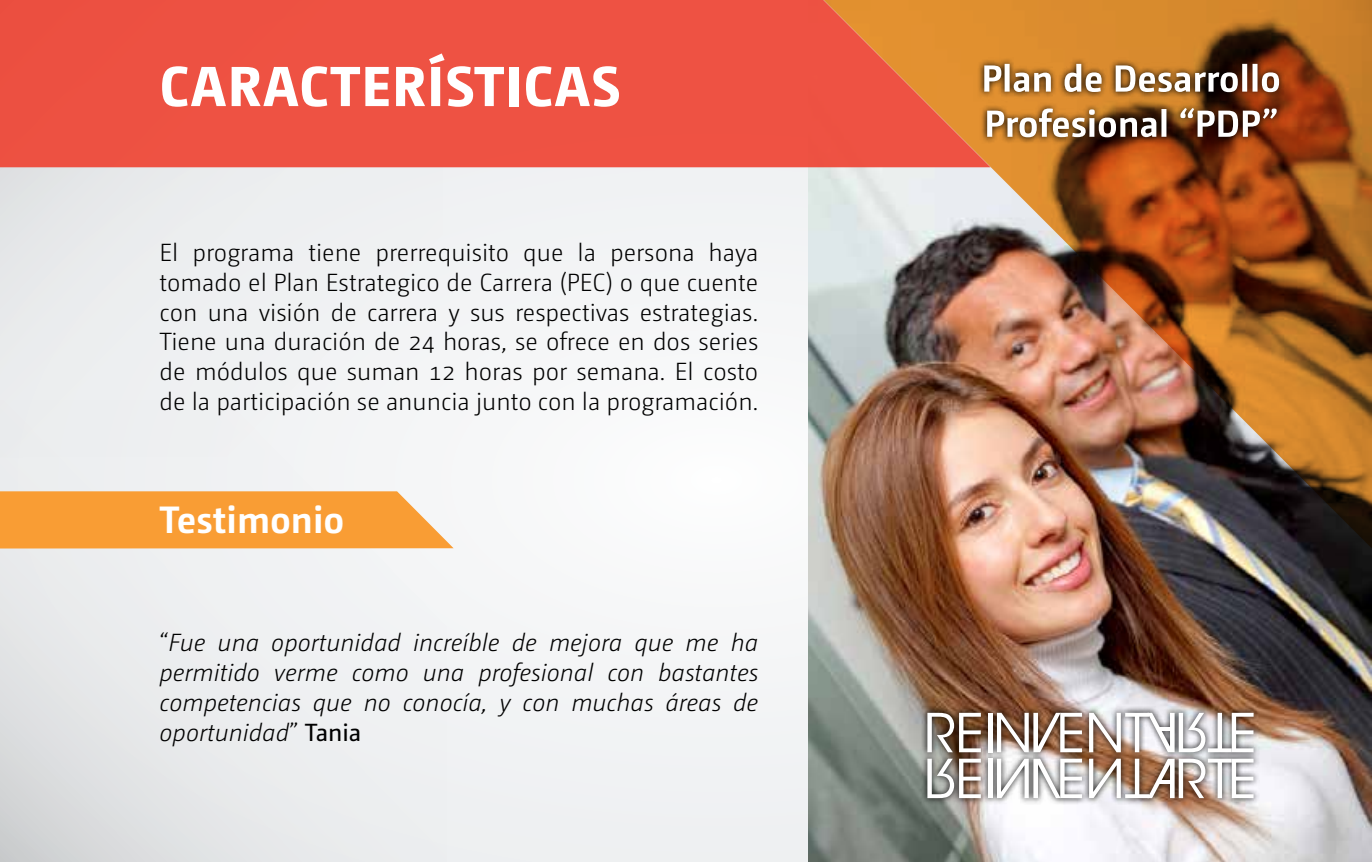
<style>
.page{position:relative;width:1372px;height:862px;background:#fff}
.page>*{position:absolute;margin:0;border:0;box-sizing:border-box;transform-origin:0 0}
.t1{font:800 56.25px "Camingo Dos Pro";letter-spacing:.025em;color:#fff}
.t2{font:700 38.02px "Camingo Dos Pro";color:#fff}
.t3{font:300 24.75px/29.7px "Camingo Dos Pro";color:#000;text-align:justify}
.t4{font:italic 300 24.75px/29.7px "Camingo Dos Pro";color:#000;text-align:justify}
.s1{font-style:normal}
.s2{font-weight:400;font-style:normal}
</style>
<div class="page">
<div style="left:0;top:0;width:1371px;height:861px;background:#f4f5f6"></div>
<svg style="left:0;top:167px;width:443px;height:191px"></svg>
<svg style="left:0;top:400px;width:446px;height:461px"></svg>
<img style="left:808px;top:548px;width:563px;height:313px">
<img style="left:804px;top:0;width:567px;height:548px">
<svg style="left:0;top:0;width:990px;height:167px;background:#ec5641"></svg>
<svg style="left:0;top:491px;width:453px;height:57px;background:#f8a240"></svg>
<img style="left:920px;top:705px;width:339px;height:99px">
<svg style="left:927px;top:712px;width:53px;height:39px"></svg>
<div style="left:987px;top:712px;width:5px;height:39px;background:#fff"></div>
<svg style="left:996px;top:712px;width:86px;height:39px"></svg>
<svg style="left:1088px;top:712px;width:165px;height:39px"></svg>
<svg style="left:1157px;top:726px;width:16px;height:4px"></svg>
<svg style="left:927px;top:758px;width:53px;height:39px"></svg>
<div style="left:987px;top:758px;width:5px;height:39px;background:#fff"></div>
<svg style="left:996px;top:758px;width:86px;height:39px"></svg>
<img style="left:1088px;top:758px;width:165px;height:39px">
<hr style="left:1157px;top:780px;width:16px;height:3px;background:#fff">
<svg style="left:977px;top:57px;width:308px;height:86px;background:#a5601e"></svg>
<svg style="left:987px;top:108px;width:289px;height:29px"></svg>
<svg style="left:984px;top:64px;width:294px;height:28px"></svg>
<h1 class="t1" style="left:330px;top:52px;width:204px">TERÍSTICAS</h1>
<h1 class="t1" style="left:159px;top:52px;width:66px">CARAC</h1>
<p class="t3" style="left:159px;top:238px;width:600px">El programa tiene prerrequisito que la persona haya tomado el Plan Estrategico de Carrera (PEC) o que cuente con una visión de carrera y sus respectivas estrategias.<br>Tiene una duración de 24 horas, se ofrece en dos series de módulos que suman 12 horas por semana. El costo de la participación se anuncia junto con la programación.</p>
<h2 class="t2" style="left:159px;top:496px;width:186px">Testimonio</h2>
<p class="t4" style="left:159px;top:627px;width:600px"><span class="s1">“</span>Fue una oportunidad increíble de mejora que me ha permitido verme como una profesional con bastantes competencias que no conocía, y con muchas áreas de oportunidad<span class="s1">”</span> <span class="s2">Tania</span></p>
</div>
